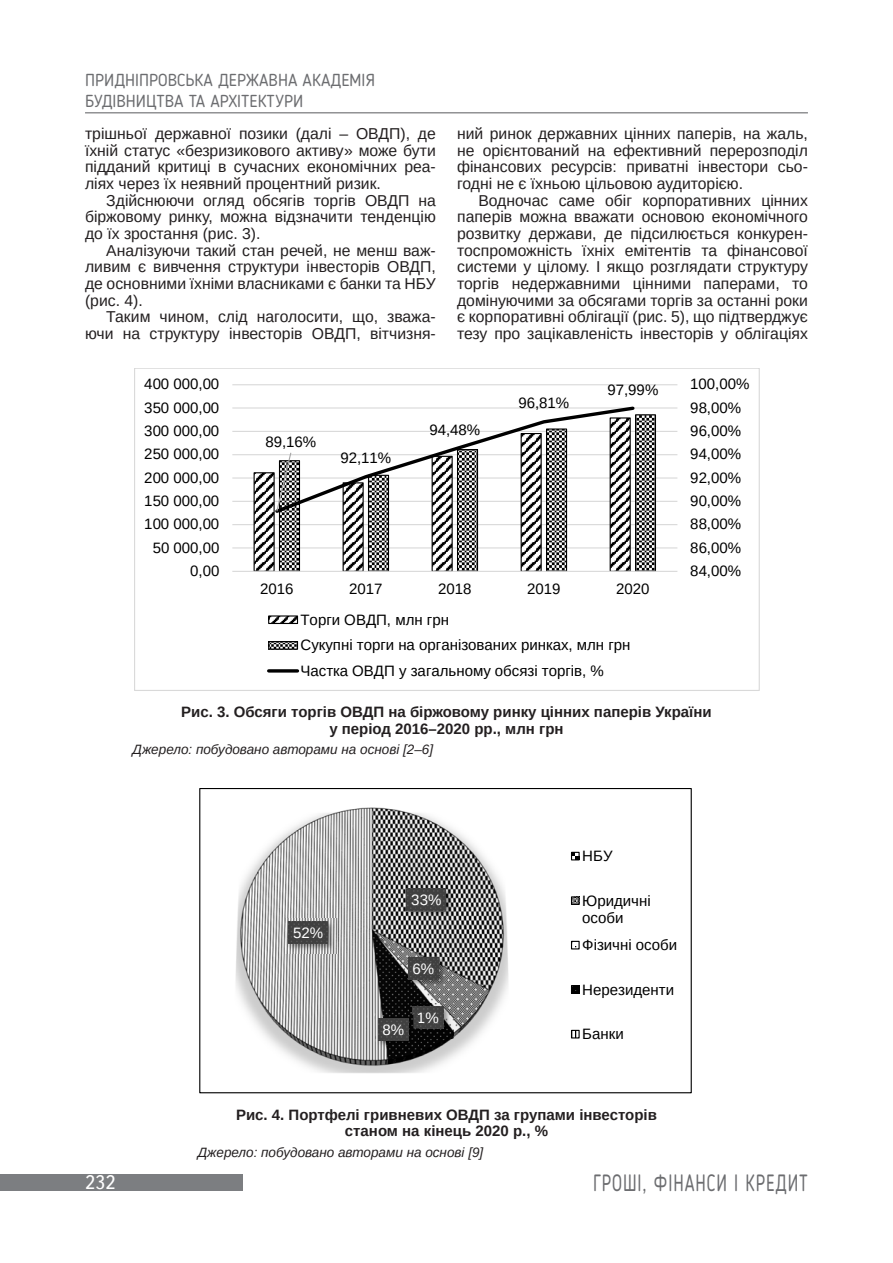
<style>
.page{position:relative;width:893px;height:1263px;background:#fff}
.page>*{position:absolute;margin:0;border:0;box-sizing:border-box;transform-origin:0 0}
.t1{font:23.4px "Blogger Sans";letter-spacing:.05em;color:#6c6d70;scale:.77 1}
.t2{font:19.5px "Ukrainian Text";color:#fff}
.t3{font:17.25px/20.7px "Blogger Sans";color:#6c6d70}
.Текст_основной_G{font:15.75px/16.6px "Arimo";color:#231f20;text-align:justify}
.t4{font:15px/25.7px "Arimo";color:#000}
.Рисунок{font:700 15px/16.5px "Arimo";color:#231f20;text-align:center}
.t5{font:15px "Arimo";color:#fff}
.Джерело{font:italic 13.5px "Arimo";color:#231f20}
</style>
<div class="page">
<hr style="left:85px;top:112px;width:723px;height:1px;background:#6c6d70">
<div style="left:0;top:1173px;width:242px;height:17px;background:#7c7e81"></div>
<hr style="left:232px;top:547px;width:445px;height:1px;background:#d9d9d9">
<hr style="left:232px;top:524px;width:445px;height:1px;background:#d9d9d9">
<hr style="left:232px;top:501px;width:445px;height:1px;background:#d9d9d9">
<hr style="left:232px;top:477px;width:445px;height:2px;background:#d9d9d9">
<hr style="left:232px;top:454px;width:445px;height:1px;background:#d9d9d9">
<hr style="left:232px;top:431px;width:445px;height:1px;background:#d9d9d9">
<hr style="left:232px;top:407px;width:445px;height:2px;background:#d9d9d9">
<hr style="left:232px;top:384px;width:445px;height:1px;background:#d9d9d9">
<svg style="left:253px;top:455px;width:25px;height:116px"></svg>
<svg style="left:278px;top:414px;width:379px;height:157px"></svg>
<hr style="left:232px;top:571px;width:445px;height:1px;background:#d9d9d9">
<svg style="left:273px;top:406px;width:364px;height:110px"></svg>
<svg style="left:270px;top:617px;width:26px;height:5px"></svg>
<div style="left:268px;top:615px;width:30px;height:9px;border:1px solid #000"></div>
<svg style="left:270px;top:643px;width:26px;height:5px"></svg>
<div style="left:268px;top:641px;width:30px;height:9px;border:1px solid #000"></div>
<svg style="left:269px;top:669px;width:28px;height:4px"></svg>
<img style="left:236px;top:807px;width:272px;height:266px">
<svg style="left:407px;top:888px;width:39px;height:22px"></svg>
<img style="left:405px;top:954px;width:43px;height:34px">
<svg style="left:408px;top:957px;width:31px;height:22px"></svg>
<img style="left:409px;top:1004px;width:44px;height:34px">
<svg style="left:413px;top:1007px;width:30px;height:21px"></svg>
<img style="left:375px;top:1015px;width:43px;height:35px">
<svg style="left:378px;top:1019px;width:31px;height:21px"></svg>
<img style="left:285px;top:919px;width:52px;height:34px">
<svg style="left:289px;top:922px;width:39px;height:22px"></svg>
<div style="left:571px;top:852px;width:9px;height:8px;border:1px solid #000"></div>
<svg style="left:573px;top:898px;width:5px;height:5px"></svg>
<div style="left:571px;top:896px;width:9px;height:9px;border:1px solid #000"></div>
<div style="left:571px;top:941px;width:9px;height:8px;border:1px solid #000"></div>
<svg style="left:573px;top:987px;width:5px;height:5px"></svg>
<div style="left:571px;top:985px;width:9px;height:9px;border:1px solid #000"></div>
<div style="left:571px;top:1030px;width:9px;height:8px;border:1px solid #000"></div>
<div style="left:199px;top:788px;width:493px;height:305px;border:1px solid #000"></div>
<p class="t3" style="left:85px;top:69px;width:291px">ПРИДНІПРОВСЬКА ДЕРЖАВНА АКАДЕМІЯ<br>БУДІВНИЦТВА ТА АРХІТЕКТУРИ</p>
<p class="Текст_основной_G" style="left:85px;top:125px;width:352px">трішньої державної позики (далі – ОВДП), де їхній статус «безризикового активу» може бути підданий критиці в сучасних економічних реа&shy;ліях через їх неявний процентний ризик.</p>
<p class="Текст_основной_G" style="left:85px;top:192px;width:352px;text-indent:21px">Здійснюючи огляд обсягів торгів ОВДП на біржовому ринку, можна відзначити тенденцію до їх зростання (рис. 3).</p>
<p class="Текст_основной_G" style="left:85px;top:242px;width:352px;text-indent:21px">Аналізуючи такий стан речей, не менш важ&shy;ливим є вивчення структури інвесторів ОВДП, де основними їхніми власниками є банки та НБУ (рис. 4).</p>
<p class="Текст_основной_G" style="left:85px;top:309px;width:352px;text-align:right">Таким чином, слід наголосити, що, зважа&shy;ючи на структуру інвесторів ОВДП, вітчизня-</p>
<p class="Текст_основной_G" style="left:457px;top:125px;width:352px">ний ринок державних цінних паперів, на жаль, не орієнтований на ефективний перерозподіл фінансових ресурсів: приватні інвестори сьо&shy;годні не є їхньою цільовою аудиторією.</p>
<p class="Текст_основной_G" style="left:457px;top:192px;width:352px;text-indent:21px">Водночас саме обіг корпоративних цінних паперів можна вважати основою економічного розвитку держави, де підсилюється конкурен&shy;тоспроможність їхніх емітентів та фінансової системи у цілому. І якщо розглядати структуру торгів недержавними цінними паперами, то домінуючими за обсягами торгів за останні роки є корпоративні облігації (рис. 5), що підтверджує тезу про зацікавленість інвесторів у облігаціях</p>
<p class="t4" style="left:144px;top:371px;width:77px">400 000,00</p>
<p class="t4" style="left:144px;top:395px;width:77px">350 000,00</p>
<p class="t4" style="left:518px;top:390px;width:52px">96,81%</p>
<p class="t4" style="left:607px;top:376px;width:52px">97,99%</p>
<p class="t4" style="left:690px;top:371px;width:61px">100,00%</p>
<p class="t4" style="left:690px;top:395px;width:52px">98,00%</p>
<p class="t4" style="left:144px;top:418px;width:77px">300 000,00</p>
<p class="t4" style="left:144px;top:441px;width:77px">250 000,00</p>
<p class="t4" style="left:265px;top:429px;width:52px">89,16%</p>
<p class="t4" style="left:340px;top:445px;width:52px">92,11%</p>
<p class="t4" style="left:429px;top:417px;width:52px">94,48%</p>
<p class="t4" style="left:690px;top:418px;width:52px">96,00%</p>
<p class="t4" style="left:690px;top:441px;width:52px">94,00%</p>
<p class="t4" style="left:144px;top:465px;width:77px">200 000,00</p>
<p class="t4" style="left:690px;top:465px;width:52px">92,00%</p>
<p class="t4" style="left:144px;top:488px;width:77px">150 000,00</p>
<p class="t4" style="left:690px;top:488px;width:52px">90,00%</p>
<p class="t4" style="left:144px;top:511px;width:77px">100 000,00</p>
<p class="t4" style="left:690px;top:511px;width:52px">88,00%</p>
<p class="t4" style="left:153px;top:535px;width:68px">50 000,00</p>
<p class="t4" style="left:690px;top:535px;width:52px">86,00%</p>
<p class="t4" style="left:190px;top:558px;width:31px">0,00</p>
<p class="t4" style="left:690px;top:558px;width:52px">84,00%</p>
<p class="t4" style="left:260px;top:576px;width:35px">2016</p>
<p class="t4" style="left:349px;top:576px;width:35px">2017</p>
<p class="t4" style="left:438px;top:576px;width:35px">2018</p>
<p class="t4" style="left:527px;top:576px;width:35px">2019</p>
<p class="t4" style="left:616px;top:576px;width:35px">2020</p>
<p class="t4" style="left:300px;top:607px;width:332px">Торги ОВДП, млн грн<br>Сукупн³ торги на орган³зованих ринках, млн грн<br>Частка ОВДП у загальному обсяз³ торг³в, %</p>
<p class="Рисунок" style="left:181px;top:704px;width:532px">Рис. 3. Обсяги торгів ОВДП на біржовому ринку цінних паперів України у період 2016–2020 рр., млн грн</p>
<p class="Джерело" style="left:133px;top:741px;width:302px">Джерело: побудовано авторами на основі [2–6]</p>
<p class="t5" style="left:293px;top:924px;width:32px">52%</p>
<p class="t5" style="left:411px;top:891px;width:32px">33%</p>
<p class="t5" style="left:383px;top:1021px;width:23px">8%</p>
<p class="t5" style="left:412px;top:960px;width:23px">6%</p>
<p class="t5" style="left:417px;top:1009px;width:23px">1%</p>
<p class="t4" style="left:582px;top:843px;width:32px">НБУ</p>
<p class="t4" style="left:582px;top:892px;width:70px;line-height:17.2px">Юридичн³ особи</p>
<p class="t4" style="left:582px;top:932px;width:96px">Ф³зичн³ особи</p>
<p class="t4" style="left:582px;top:977px;width:93px">Нерезиденти</p>
<p class="t4" style="left:582px;top:1021px;width:43px">Банки</p>
<p class="Рисунок" style="left:236px;top:1106px;width:422px">Рис. 4. Портфелі гривневих ОВДП за групами інвесторів станом на кінець 2020 р., %</p>
<p class="Джерело" style="left:198px;top:1143px;width:287px">Джерело: побудовано авторами на основі [9]</p>
<p class="t2" style="left:85px;top:1172px;width:32px">232</p>
<h1 class="t1" style="left:593px;top:1168px;width:280px">ГРОШІ, ФІНАНСИ І КРЕДИТ</h1>
</div>
